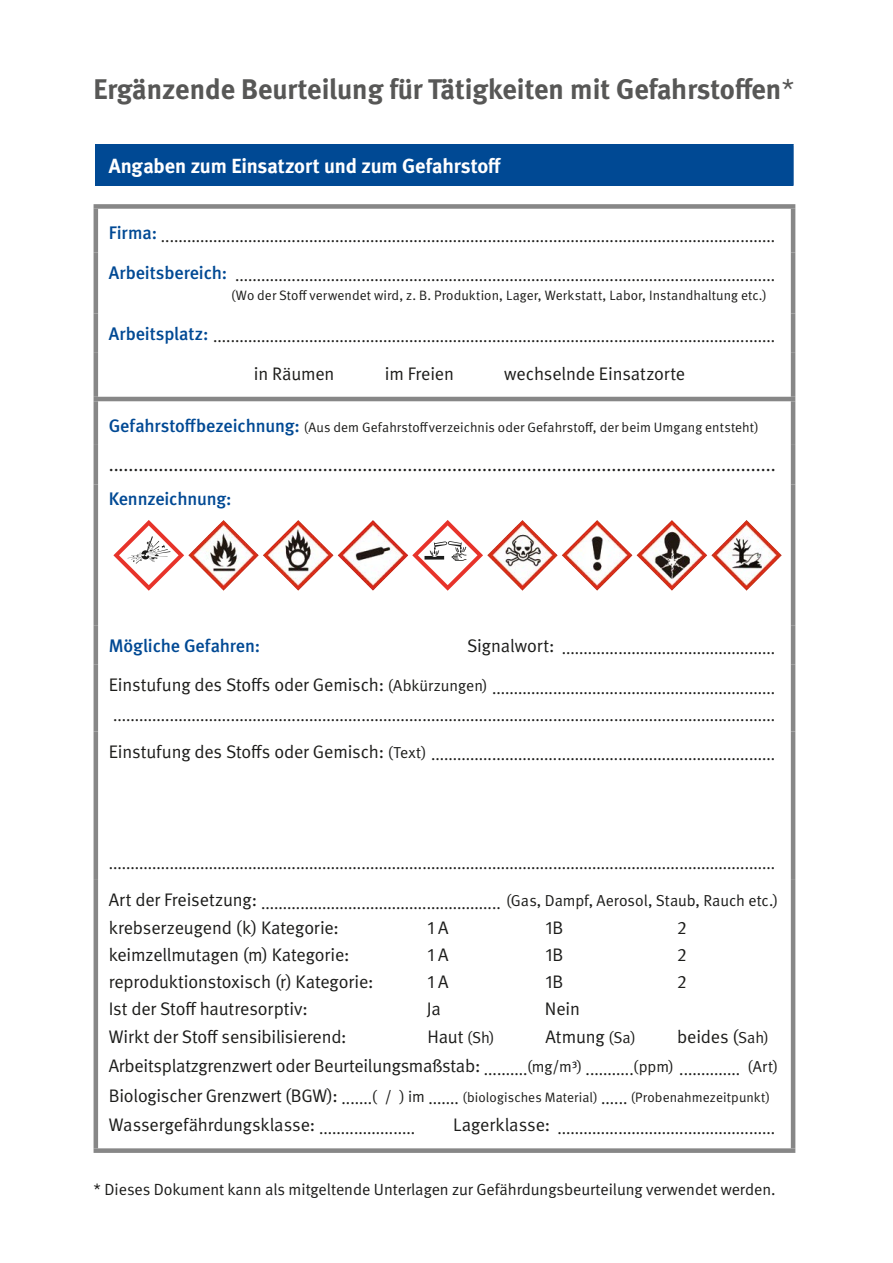
<style>
.page{position:relative;width:893px;height:1263px;background:#fff}
.page>*{position:absolute;margin:0;border:0;box-sizing:border-box;transform-origin:0 0}
.Headline_Anhang{font:700 28.35px "DGUV Meta";color:#575756}
.Inhalt_Tabellentext_Kopf{font:700 20.4px "DGUV Meta";letter-spacing:-.005em;color:#fff}
.Inhalt_Tabellentext{font:18.15px "DGUV Meta";letter-spacing:-.01em;color:#1d1d1b}
.Inhalt_Tabellentext_Linien{font:18.15px "DGUV Meta";letter-spacing:-.005em;color:#1d1d1b}
.Inhalt_Tabellentext_Linien-2{font:500 18.15px "DGUV Meta";letter-spacing:-.005em;color:#004994}
.Inhalt_Tabellentext-2{font:500 18.15px "DGUV Meta";letter-spacing:-.015em;color:#004994}
.Inhalt_Fussnote_mit_Linie{font:16.2px "DGUV Meta";color:#1d1d1b}
.Inhalt_Tabellentext_Linien-3{font:15.9px "DGUV Meta";letter-spacing:-.005em;color:#1d1d1b}
.Inhalt_Tabellentext_Linien-4{font:13.65px "DGUV Meta";letter-spacing:.005em;color:#1d1d1b}
.Inhalt_Tabellentext-3{font:13.65px "DGUV Meta";letter-spacing:.005em;color:#1d1d1b}
.s1{font-weight:400}
.s2{font-weight:500;font-size:18.15px;color:#004994}
.s3{font-size:18.15px}
.s4{font-size:15.9px}
</style>
<div class="page">
<div style="left:96px;top:145px;width:697px;height:41px;background:#004994"></div>
<hr style="left:95px;top:144px;width:699px;height:1px;background:#004994">
<hr style="left:95px;top:145px;width:1px;height:41px;background:#004994">
<hr style="left:792px;top:145px;width:2px;height:41px;background:#004994">
<div style="left:94px;top:204px;width:701px;height:5px;background:#878787"></div>
<hr style="left:94px;top:209px;width:4px;height:43px;background:#878787">
<hr style="left:791px;top:209px;width:4px;height:43px;background:#878787">
<hr style="left:94px;top:252px;width:4px;height:61px;background:#878787">
<hr style="left:791px;top:252px;width:4px;height:61px;background:#878787">
<hr style="left:94px;top:313px;width:4px;height:40px;background:#878787">
<hr style="left:791px;top:313px;width:4px;height:40px;background:#878787">
<hr style="left:94px;top:353px;width:4px;height:44px;background:#878787">
<hr style="left:791px;top:353px;width:4px;height:44px;background:#878787">
<hr style="left:94px;top:401px;width:4px;height:44px;background:#878787">
<hr style="left:791px;top:401px;width:4px;height:44px;background:#878787">
<hr style="left:94px;top:445px;width:4px;height:39px;background:#878787">
<hr style="left:791px;top:445px;width:4px;height:39px;background:#878787">
<hr style="left:94px;top:484px;width:4px;height:141px;background:#878787">
<hr style="left:791px;top:484px;width:4px;height:141px;background:#878787">
<hr style="left:94px;top:625px;width:4px;height:40px;background:#878787">
<hr style="left:791px;top:625px;width:4px;height:40px;background:#878787">
<hr style="left:94px;top:665px;width:4px;height:66px;background:#878787">
<hr style="left:791px;top:665px;width:4px;height:66px;background:#878787">
<hr style="left:94px;top:731px;width:4px;height:149px;background:#878787">
<hr style="left:791px;top:731px;width:4px;height:149px;background:#878787">
<hr style="left:94px;top:880px;width:4px;height:268px;background:#878787">
<hr style="left:791px;top:880px;width:4px;height:268px;background:#878787">
<div style="left:94px;top:1148px;width:701px;height:5px;background:#878787"></div>
<hr style="left:94px;top:397px;width:701px;height:4px;background:#878787">
<svg style="left:113px;top:520px;width:71px;height:71px"></svg>
<img style="left:188px;top:520px;width:71px;height:71px">
<img style="left:263px;top:520px;width:71px;height:71px">
<img style="left:338px;top:520px;width:70px;height:71px">
<svg style="left:412px;top:520px;width:71px;height:71px"></svg>
<img style="left:487px;top:520px;width:71px;height:71px">
<img style="left:562px;top:520px;width:70px;height:71px">
<img style="left:636px;top:520px;width:71px;height:71px">
<img style="left:711px;top:520px;width:71px;height:71px">
<p class="Headline_Anhang" style="left:94px;top:72px;width:702px">Ergänzende Beurteilung für -Tätigkeiten mit Gefahrstoffen<span class="s1">*</span></p>
<p class="Inhalt_Tabellentext_Kopf" style="left:109px;top:154px;width:394px">Angaben zum Einsatzort und zum Gefahrstoff</p>
<p class="Inhalt_Tabellentext_Linien-3" style="left:109px;top:227px;width:668px"><span class="s2">Firma:</span> .............................................................................................................................................</p>
<p class="Inhalt_Tabellentext_Linien-3" style="left:109px;top:266px;width:668px"><span class="s2">Arbeitsbereich:</span> ............................................................................................................................</p>
<p class="Inhalt_Tabellentext_Linien-4" style="left:231px;top:288px;width:537px">(Wo der Stoff verwendet wird, z. B. Produktion, Lager, Werkstatt, Labor, Instandhaltung etc.)</p>
<p class="Inhalt_Tabellentext_Linien-3" style="left:109px;top:327px;width:668px"><span class="s2">Arbeitsplatz:</span> .................................................................................................................................</p>
<p class="Inhalt_Tabellentext" style="left:254px;top:363px;width:82px">in Räumen</p>
<p class="Inhalt_Tabellentext" style="left:385px;top:363px;width:71px">im Freien</p>
<p class="Inhalt_Tabellentext" style="left:504px;top:363px;width:182px">wechselnde Einsatzorte</p>
<p class="Inhalt_Tabellentext-3" style="left:109px;top:419px;width:651px"><span class="s2">Gefahrstoffbezeichnung:</span> (Aus dem Gefahrstoffverzeichnis oder Gefahrstoff, der beim Umgang entsteht)</p>
<p class="Inhalt_Tabellentext_Linien" style="left:109px;top:455px;width:669px">......................................................................................................................................</p>
<p class="Inhalt_Tabellentext-2" style="left:109px;top:488px;width:124px">Kennzeichnung:</p>
<p class="Inhalt_Tabellentext_Linien-2" style="left:109px;top:635px;width:153px">Mögliche Gefahren:</p>
<p class="Inhalt_Tabellentext_Linien-3" style="left:467px;top:639px;width:309px"><span class="s3">Signalwort:</span> .................................................</p>
<p class="Inhalt_Tabellentext_Linien-3" style="left:109px;top:679px;width:668px"><span class="s3">Einstufung des Stoffs oder Gemisch:</span> (Abkürzungen) .................................................................</p>
<p class="Inhalt_Tabellentext_Linien-3" style="left:113px;top:706px;width:664px">........................................................................................................................................................</p>
<p class="Inhalt_Tabellentext_Linien-3" style="left:109px;top:745px;width:668px"><span class="s3">Einstufung des Stoffs oder Gemisch:</span> (Text) ...............................................................................</p>
<p class="Inhalt_Tabellentext_Linien-3" style="left:109px;top:854px;width:668px">.........................................................................................................................................................</p>
<p class="Inhalt_Tabellentext_Linien-3" style="left:109px;top:894px;width:671px"><span class="s3">Art der Freisetzung:</span> ....................................................... (Gas, Dampf, Aerosol, Staub, Rauch etc.)</p>
<p class="Inhalt_Tabellentext" style="left:109px;top:917px;width:232px">krebserzeugend (k) Kategorie:</p>
<p class="Inhalt_Tabellentext" style="left:427px;top:917px;width:23px">1 A</p>
<p class="Inhalt_Tabellentext" style="left:545px;top:917px;width:19px">1B</p>
<p class="Inhalt_Tabellentext" style="left:677px;top:917px;width:11px">2</p>
<p class="Inhalt_Tabellentext" style="left:109px;top:944px;width:242px">keimzellmutagen (m) Kategorie:</p>
<p class="Inhalt_Tabellentext" style="left:427px;top:944px;width:23px">1 A</p>
<p class="Inhalt_Tabellentext" style="left:545px;top:944px;width:19px">1B</p>
<p class="Inhalt_Tabellentext" style="left:677px;top:944px;width:11px">2</p>
<p class="Inhalt_Tabellentext" style="left:109px;top:971px;width:266px">reproduktionstoxisch (r) Kategorie:</p>
<p class="Inhalt_Tabellentext" style="left:427px;top:971px;width:23px">1 A</p>
<p class="Inhalt_Tabellentext" style="left:545px;top:971px;width:19px">1B</p>
<p class="Inhalt_Tabellentext" style="left:677px;top:971px;width:11px">2</p>
<p class="Inhalt_Tabellentext" style="left:109px;top:999px;width:201px">Ist der Stoff hautresorptiv:</p>
<p class="Inhalt_Tabellentext" style="left:427px;top:999px;width:16px">Ja</p>
<p class="Inhalt_Tabellentext" style="left:545px;top:999px;width:37px">Nein</p>
<p class="Inhalt_Tabellentext" style="left:109px;top:1026px;width:239px">Wirkt der Stoff sensibilisierend:</p>
<p class="Inhalt_Tabellentext" style="left:427px;top:1026px;width:69px">Haut <span class="s4">(Sh)</span></p>
<p class="Inhalt_Tabellentext" style="left:545px;top:1026px;width:92px">Atmung <span class="s4">(Sa)</span></p>
<p class="Inhalt_Tabellentext" style="left:677px;top:1026px;width:93px">beides (<span class="s4">Sah)</span></p>
<p class="Inhalt_Tabellentext_Linien-3" style="left:109px;top:1060px;width:671px"><span class="s3">Arbeitsplatzgrenzwert oder Beurteilungsmaßstab:</span> ..........(mg/m³) ...........(ppm) .............. (Art)</p>
<p class="Inhalt_Tabellentext_Linien-4" style="left:109px;top:1089px;width:663px"><span class="s3">Biologischer Grenzwert (BGW):</span> <span class="s4">.......( / ) im .......</span> (biologisches Material) <span class="s4">......</span> (Probenahmezeitpunkt)</p>
<p class="Inhalt_Tabellentext_Linien" style="left:109px;top:1114px;width:308px">Wassergefährdungsklasse: <sub>......................</sub></p>
<p class="Inhalt_Tabellentext_Linien-3" style="left:453px;top:1119px;width:323px"><span class="s3">Lagerklasse:</span> ..................................................</p>
<p class="Inhalt_Fussnote_mit_Linie" style="left:94px;top:1180px;width:684px">* Dieses Dokument kann als mitgeltende Unterlagen zur Gefährdungsbeurteilung verwendet werden.</p>
</div>
